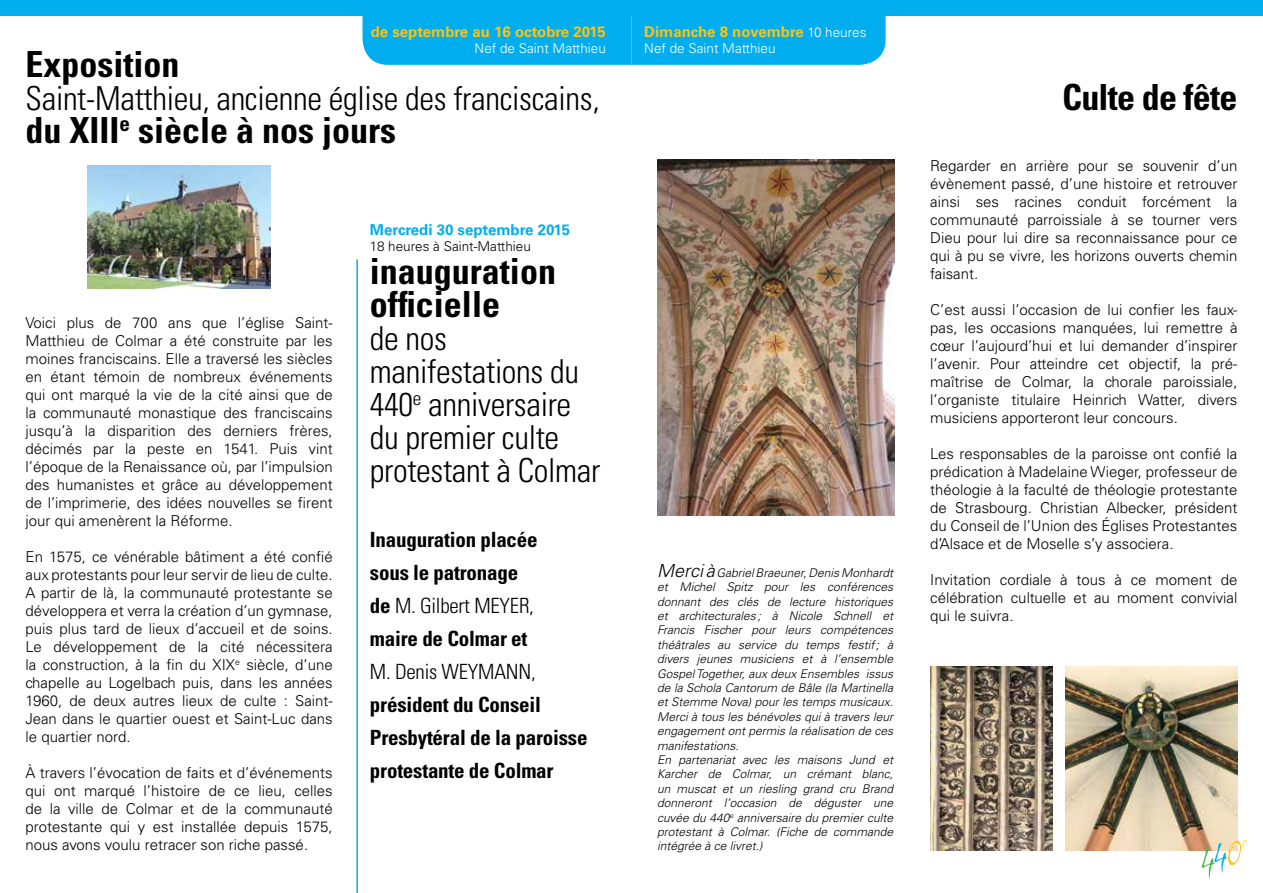
<style>
.page{position:relative;width:1263px;height:893px;background:#fff}
.page>*{position:absolute;margin:0;border:0;box-sizing:border-box;transform-origin:0 0}
.t1{font:700 condensed 36px/33px "Univers";color:#000}
.t2{font:700 condensed 36px "Univers";letter-spacing:-.02em;color:#000}
.t3{font:300 condensed 33px/33px "Univers";letter-spacing:-.01em;color:#000}
.t4{font:700 condensed 21px/33px "Univers";letter-spacing:-.01em;color:#000}
.t5{font:300 condensed 21px "Univers";letter-spacing:-.01em;color:#000}
.t6{font:300 15px/18px "Univers";color:#000;text-align:justify}
.t7{font:700 15px "Univers";color:#ffc20e}
.t8{font:700 15px "Univers";color:#00aeef}
.t9{font:300 13.5px "Univers";color:#fff}
.t10{font:300 13.5px "Univers";color:#000}
.t11{font:italic 300 12px/14.4px "Univers";color:#000}
.s1{font-weight:300}
.s2{font-weight:300;font-size:13.5px;color:#fff}
.s3{font-size:18px}
</style>
<div class="page">
<div style="left:631px;top:0;width:632px;height:15px;background:#00aeef"></div>
<div style="left:0;top:0;width:631px;height:15px;background:#00aeef"></div>
<div style="left:362px;top:15px;width:523px;height:50px;background:#00aeef"></div>
<img style="left:1066px;top:667px;width:171px;height:183px">
<svg style="left:1201px;top:840px;width:46px;height:38px"></svg>
<img style="left:87px;top:166px;width:184px;height:122px">
<img style="left:657px;top:159px;width:237px;height:356px">
<img style="left:930px;top:667px;width:123px;height:183px">
<hr style="left:356px;top:259px;width:2px;height:634px;background:#00aeef">
<p class="t7" style="left:371px;top:23px;width:237px">de septembre au 16 octobre 2015</p>
<p class="t9" style="left:475px;top:40px;width:133px">Nef de Saint Matthieu</p>
<h1 class="t1" style="left:26px;top:48px;width:156px">Exposition</h1>
<h2 class="t3" style="left:26px;top:82px;width:576px">Saint-Matthieu, ancienne église des franciscains,</h2>
<h1 class="t1" style="left:26px;top:114px;width:372px">du XIII<sup>e</sup> siècle à nos jours</h1>
<p class="t6" style="left:26px;top:314px;width:309px">Voici plus de 700 ans que l’église Saint-Matthieu de Colmar a été construite par les moines franciscains. Elle a traversé les siècles en étant témoin de nombreux événements qui ont marqué la vie de la cité ainsi que de la communauté monastique des franciscains jusqu’à la disparition des derniers frères, décimés par la peste en 1541. Puis vint l’époque de la Renaissance où, par l’impulsion des humanistes et grâce au développement de l’imprimerie, des idées nouvelles se firent jour qui amenèrent la Réforme.</p>
<p class="t6" style="left:26px;top:548px;width:309px">En 1575, ce vénérable bâtiment a été confié aux protestants pour leur servir de lieu de culte.<br>A partir de là, la communauté protestante se développera et verra la création d’un gymnase, puis plus tard de lieux d’accueil et de soins.<br>Le développement de la cité nécessitera la construction, à la fin du XIX<sup>e</sup> siècle, d’une chapelle au Logelbach puis, dans les années 1960, de deux autres lieux de culte : Saint-Jean dans le quartier ouest et Saint-Luc dans le quartier nord.</p>
<p class="t6" style="left:26px;top:764px;width:309px">À travers l’évocation de faits et d’événements qui ont marqué l’histoire de ce lieu, celles de la ville de Colmar et de la communauté protestante qui y est installée depuis 1575, nous avons voulu retracer son riche passé.</p>
<p class="t8" style="left:370px;top:220px;width:202px">Mercredi 30 septembre 2015</p>
<p class="t10" style="left:370px;top:238px;width:162px">18 heures à Saint-Matthieu</p>
<h1 class="t1" style="left:370px;top:254px;width:188px">inauguration officielle</h1>
<h2 class="t3" style="left:370px;top:322px;width:232px">de nos manifestations du<br>440<sup>e</sup> anniversaire du premier culte protestant à Colmar</h2>
<h3 class="t4" style="left:370px;top:523px;width:169px">Inauguration placée sous le patronage de <span class="s1">M. Gilbert MEYER, </span>maire de Colmar et</h3>
<h3 class="t5" style="left:370px;top:659px;width:167px">M. Denis WEYMANN,</h3>
<h3 class="t4" style="left:370px;top:688px;width:219px">président du Conseil<br>Presbytéral de la paroisse protestante de Colmar</h3>
<p class="t7" style="left:644px;top:23px;width:224px">Dimanche 8 novembre <span class="s2">10 heures</span></p>
<p class="t9" style="left:644px;top:40px;width:133px">Nef de Saint Matthieu</p>
<p class="t11" style="left:657px;top:565px;width:238px"><span class="s3">Merci à</span> Gabriel Braeuner, Denis Monhardt et Michel Spitz pour les conférences donnant des clés de lecture historiques et architecturales; à Nicole Schnell et Francis Fischer pour leurs compétences théâtrales au service du temps festif; à divers jeunes musiciens et à l’ensemble Gospel Together, aux deux Ensembles issus de la Schola Cantorum de Bâle (la Martinella et Stemme Nova) pour les temps musicaux.<br>Merci à tous les bénévoles qui à travers leur engagement ont permis la réalisation de ces manifestations.<br>En partenariat avec les maisons Jund et Karcher de Colmar, un crémant blanc, un muscat et un riesling grand cru Brand donneront l’occasion de déguster une cuvée du 440<sup>e</sup> anniversaire du premier culte protestant à Colmar. (Fiche de commande intégrée à ce livret.)</p>
<h1 class="t2" style="left:1062px;top:75px;width:177px">Culte de fête</h1>
<p class="t6" style="left:930px;top:157px;width:309px">Regarder en arrière pour se souvenir d’un évènement passé, d’une histoire et retrouver ainsi ses racines conduit forcément la communauté parroissiale à se tourner vers Dieu pour lui dire sa reconnaissance pour ce qui à pu se vivre, les horizons ouverts chemin faisant.</p>
<p class="t6" style="left:930px;top:301px;width:309px">C’est aussi l’occasion de lui confier les faux&shy;pas, les occasions manquées, lui remettre à cœur l’aujourd’hui et lui demander d’inspirer l’avenir. Pour atteindre cet objectif, la pré&shy;maîtrise de Colmar, la chorale paroissiale, l’organiste titulaire Heinrich Watter, divers musiciens apporteront leur concours.</p>
<p class="t6" style="left:930px;top:445px;width:309px">Les responsables de la paroisse ont confié la prédication à Madelaine Wieger, professeur de théologie à la faculté de théologie protestante de Strasbourg. Christian Albecker, président du Conseil de l’Union des Églises Protestantes d’Alsace et de Moselle s’y associera.</p>
<p class="t6" style="left:930px;top:571px;width:309px">Invitation cordiale à tous à ce moment de célébration cultuelle et au moment convivial qui le suivra.</p>
</div>
